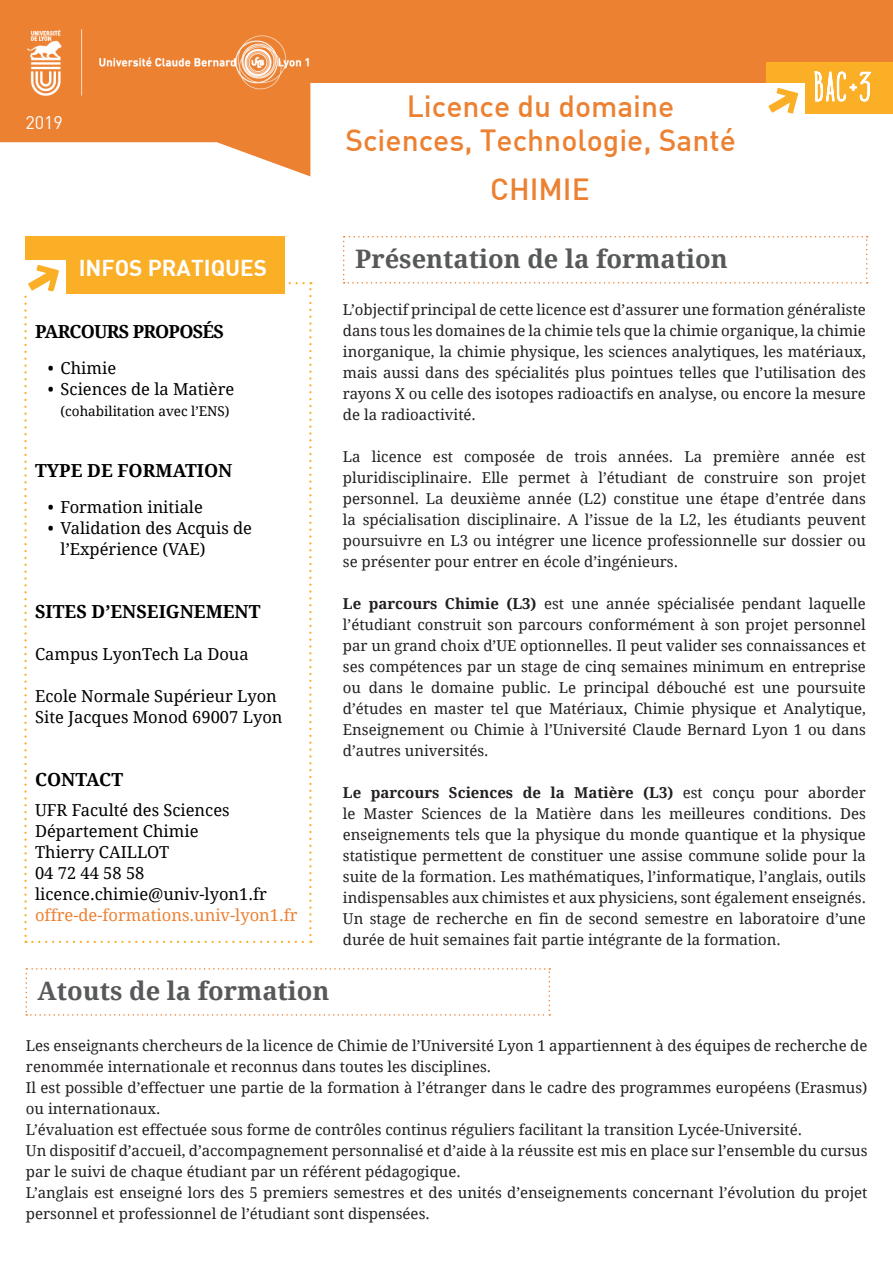
<style>
.page{position:relative;width:893px;height:1263px;background:#fff}
.page>*{position:absolute;margin:0;border:0;box-sizing:border-box;transform-origin:0 0}
.t1{font:500 30px/34.5px "DIN";color:#ec8132;text-align:center}
.t2{font:700 25.5px "Droid Serif";color:#57585a}
.t3{font:22.5px "DIN Bold";color:#fff}
.t4{font:700 18px "Droid Serif";color:#000}
.t5{font:700 18px "Droid Serif";letter-spacing:-.04em;color:#000}
.t6{font:18px "DIN";color:#fff}
.t7{font:16.5px/21px "Droid Serif";color:#000}
.t8{font:16.5px "Droid Serif";color:#ec8132}
.t9{font:15px/21px "Droid Serif";color:#231f20;text-align:justify}
.t10{font:13.5px "Droid Serif";color:#000}
.s1{font-weight:700}
</style>
<div class="page">
<div style="left:0;top:0;width:893px;height:82px;background:#ec8132"></div>
<svg style="left:0;top:82px;width:310px;height:94px;fill:#ec8132"></svg>
<svg style="left:343px;top:236px;width:525px;height:48px"></svg>
<div style="left:767px;top:63px;width:126px;height:51px;background:#fbaf27"></div>
<svg style="left:808px;top:62px;width:65px;height:40px"></svg>
<div style="left:761px;top:83px;width:44px;height:38px;background:#fff"></div>
<svg style="left:768px;top:88px;width:30px;height:26px"></svg>
<div style="left:26px;top:236px;width:259px;height:58px;background:#fbaf27"></div>
<div style="left:17px;top:260px;width:49px;height:34px;background:#fff"></div>
<svg style="left:26px;top:968px;width:524px;height:48px"></svg>
<svg style="left:24px;top:265px;width:288px;height:678px"></svg>
<img style="left:26px;top:29px;width:285px;height:72px">
<p class="t6" style="left:25px;top:111px;width:39px">2019</p>
<h3 class="t3" style="left:79px;top:253px;width:190px">INFOS PRATIQUES</h3>
<p class="t5" style="left:35px;top:321px;width:191px">PARCOURS PROPOSÉS</p>
<p class="t7" style="left:48px;top:358px;width:70px">• Chimie</p>
<p class="t7" style="left:48px;top:379px;width:188px">• Sciences de la Matière</p>
<p class="t10" style="left:61px;top:403px;width:170px">(cohabilitation avec l’ENS)</p>
<p class="t4" style="left:35px;top:460px;width:199px">TYPE DE FORMATION</p>
<p class="t7" style="left:48px;top:497px;width:157px">• Formation initiale</p>
<p class="t7" style="left:61px;top:518px;width:193px;text-indent:-13px">• Validation des Acquis de l’Expérience (VAE)</p>
<p class="t4" style="left:35px;top:601px;width:227px">SITES D’ENSEIGNEMENT</p>
<p class="t7" style="left:35px;top:644px;width:215px">Campus LyonTech La Doua</p>
<p class="t7" style="left:35px;top:686px;width:249px">Ecole Normale Supérieur Lyon<br>Site Jacques Monod 69007 Lyon</p>
<p class="t4" style="left:35px;top:769px;width:90px">CONTACT</p>
<p class="t7" style="left:35px;top:800px;width:233px">UFR Faculté des Sciences<br>Département Chimie<br>Thierry CAILLOT<br>04 72 44 58 58 licence.chimie@univ-lyon1.fr</p>
<p class="t8" style="left:35px;top:906px;width:264px">offre-de-formations.univ-lyon1.fr</p>
<h1 class="t1" style="left:345px;top:88px;width:392px">Licence du domaine<br>Sciences, Technologie, Santé</h1>
<h1 class="t1" style="left:490px;top:170px;width:101px">CHIMIE</h1>
<h2 class="t2" style="left:355px;top:244px;width:374px">Présentation de la formation</h2>
<p class="t9" style="left:343px;top:299px;width:525px">L’objectif principal de cette licence est d’assurer une formation généraliste dans tous les domaines de la chimie tels que la chimie organique, la chimie inorganique, la chimie physique, les sciences analytiques, les matériaux, mais aussi dans des spécialités plus pointues telles que l’utilisation des rayons X ou celle des isotopes radioactifs en analyse, ou encore la mesure de la radioactivité.</p>
<p class="t9" style="left:343px;top:446px;width:525px">La licence est composée de trois années. La première année est pluridisciplinaire. Elle permet à l’étudiant de construire son projet personnel. La deuxième année (L2) constitue une étape d’entrée dans la spécialisation disciplinaire. A l’issue de la L2, les étudiants peuvent poursuivre en L3 ou intégrer une licence professionnelle sur dossier ou se présenter pour entrer en école d’ingénieurs.</p>
<p class="t9" style="left:343px;top:593px;width:525px"><span class="s1">Le parcours Chimie (L3)</span> est une année spécialisée pendant laquelle l’étudiant construit son parcours conformément à son projet personnel par un grand choix d’UE optionnelles. Il peut valider ses connaissances et ses compétences par un stage de cinq semaines minimum en entreprise ou dans le domaine public. Le principal débouché est une poursuite d’études en master tel que Matériaux, Chimie physique et Analytique, Enseignement ou Chimie à l’Université Claude Bernard Lyon 1 ou dans d’autres universités.</p>
<p class="t9" style="left:343px;top:782px;width:525px"><span class="s1">Le parcours Sciences de la Matière (L3)</span> est conçu pour aborder le Master Sciences de la Matière dans les meilleures conditions. Des enseignements tels que la physique du monde quantique et la physique statistique permettent de constituer une assise commune solide pour la suite de la formation. Les mathématiques, l’informatique, l’anglais, outils indispensables aux chimistes et aux physiciens, sont également enseignés.<br>Un stage de recherche en fin de second semestre en laboratoire d’une durée de huit semaines fait partie intégrante de la formation.</p>
<h2 class="t2" style="left:38px;top:976px;width:293px">Atouts de la formation</h2>
<p class="t9" style="left:26px;top:1035px;width:843px;text-align:left">Les enseignants chercheurs de la licence de Chimie de l’Université Lyon 1 appartiennent à des équipes de recherche de renommée internationale et reconnus dans toutes les disciplines.<br>Il est possible d’effectuer une partie de la formation à l’étranger dans le cadre des programmes européens (Erasmus) ou internationaux.<br>L’évaluation est effectuée sous forme de contrôles continus réguliers facilitant la transition Lycée-Université.<br>Un dispositif d’accueil, d’accompagnement personnalisé et d’aide à la réussite est mis en place sur l’ensemble du cursus par le suivi de chaque étudiant par un référent pédagogique.<br>L’anglais est enseigné lors des 5 premiers semestres et des unités d’enseignements concernant l’évolution du projet personnel et professionnel de l’étudiant sont dispensées.</p>
</div>
